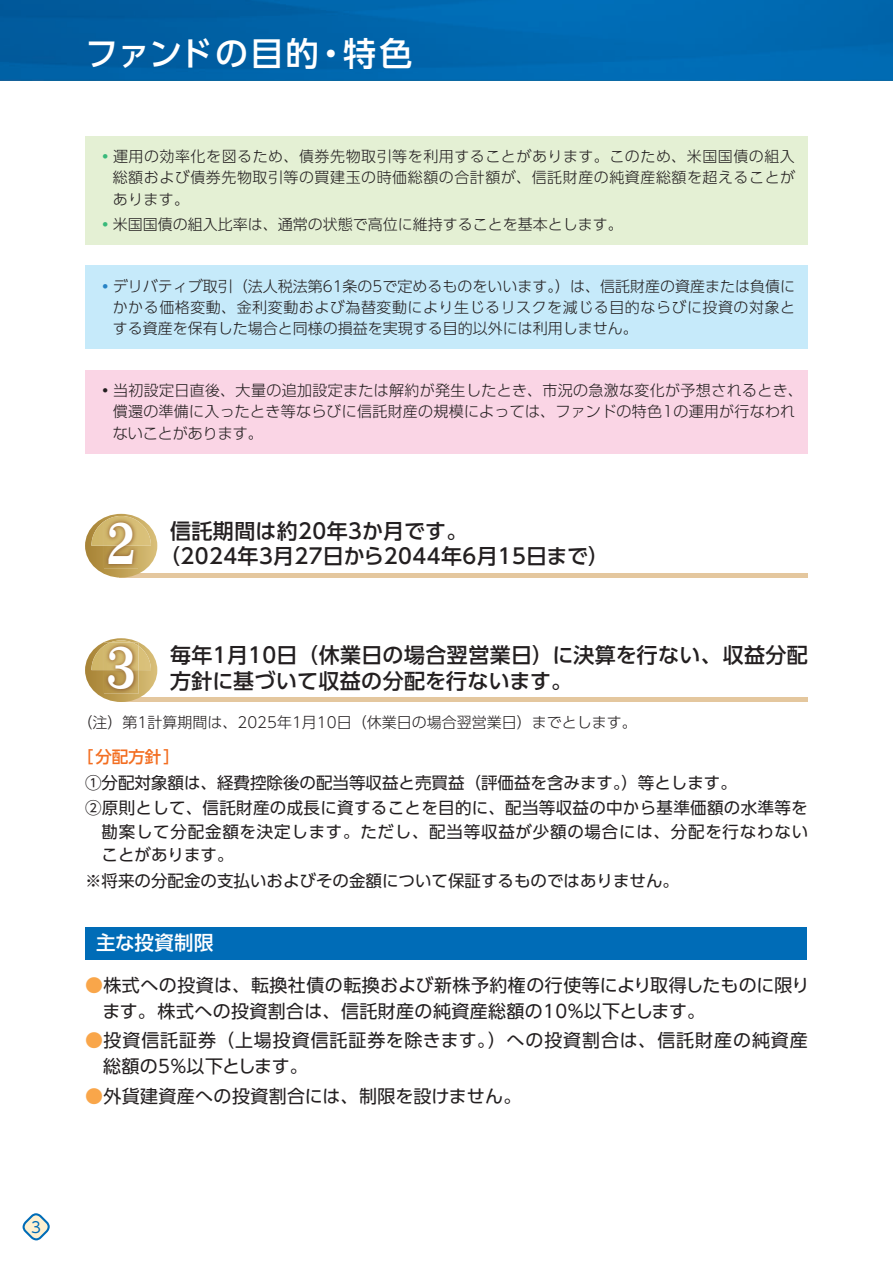
<style>
.page{position:relative;width:893px;height:1263px;background:#fff}
.page>*{position:absolute;margin:0;border:0;box-sizing:border-box;transform-origin:0 0}
.t1{font:800 53.1px "TBUD Min Std";color:#fff;scale:.8 1}
.t2{font:500 33px "UD Shin Go Pro";letter-spacing:.065em;color:#fff}
.t3{font:500 21px "UD Shin Go Pro";letter-spacing:.015em;color:#231f20}
.t4{font:500 19.5px "UD Shin Go Pro";letter-spacing:.01em;color:#fff}
.t5{font:18px/25.5px "UD Shin Go Pro";letter-spacing:.02em;color:#231f20}
.t6{font:18px/25.5px "UD Shin Go Pro";letter-spacing:.05em;color:#231f20}
.t7{font:16.5px/25.5px "UD Shin Go Pro";letter-spacing:.02em;color:#231f20}
.t8{font:16.5px/23.4px "UD Shin Go Pro";letter-spacing:.045em;color:#231f20}
.t9{font:16.5px "UD Shin Go Pro";color:#231f20}
.t10{font:500 16.5px "UD Shin Go Pro";color:#f36e21}
.t11{font:300 15px/21.3px "UD Shin Go Pro";color:#231f20;text-align:justify}
.t12{font:300 15px/21.3px "Shin Go Pr 6";letter-spacing:.02em;color:#231f20}
.t13{font:15px "UD Shin Go Pro";color:#006cb7}
.s1{font-weight:700;color:#39b97a}
.s2{font-weight:700;color:#2783c5}
.s3{font-weight:700}
.s4{color:#f9a64a}
</style>
<div class="page">
<svg style="left:22px;top:1213px;width:28px;height:28px"></svg>
<div style="left:85px;top:136px;width:723px;height:109px;background:#e4f0d4"></div>
<div style="left:85px;top:266px;width:723px;height:83px;background:#c6eafa"></div>
<div style="left:85px;top:370px;width:723px;height:83px;background:#fad5e5"></div>
<div style="left:119px;top:573px;width:689px;height:5px;background:#e4c79e"></div>
<svg style="left:85px;top:514px;width:72px;height:64px"></svg>
<img style="left:104px;top:546px;width:34px;height:22px">
<img style="left:104px;top:518px;width:34px;height:28px">
<hr style="left:119px;top:698px;width:689px;height:4px;background:#e4c79e">
<svg style="left:85px;top:638px;width:72px;height:64px"></svg>
<img style="left:104px;top:670px;width:35px;height:24px">
<img style="left:104px;top:642px;width:35px;height:28px">
<div style="left:86px;top:927px;width:721px;height:32px;background:#006cb7"></div>
<img style="left:0;top:0;width:893px;height:81px">
<h2 class="t2" style="left:85px;top:26px;width:329px">ファンドの目的・特色</h2>
<p class="t11" style="left:113px;top:145px;width:684px;text-indent:-15px"><span class="s1">・</span>運用の効率化を図るため、債券先物取引等を利用することがあります。このため、米国国債の組入総額および債券先物取引等の買建玉の時価総額の合計額が、信託財産の純資産総額を超えることがあります。</p>
<p class="t11" style="left:98px;top:213px;width:527px"><span class="s1">・</span>米国国債の組入比率は、通常の状態で高位に維持することを基本とします。</p>
<p class="t11" style="left:113px;top:275px;width:684px;text-indent:-15px"><span class="s2">・</span>デリバティブ取引（法人税法第61条の5で定めるものをいいます。）は、信託財産の資産または負債にかかる価格変動、金利変動および為替変動により生じるリスクを減じる目的ならびに投資の対象とする資産を保有した場合と同様の損益を実現する目的以外には利用しません。</p>
<p class="t12" style="left:113px;top:378px;width:691px;text-indent:-15px"><span class="s3">・</span>当初設定日直後、大量の追加設定または解約が発生したとき、市況の急激な変化が予想されるとき、償還の準備に入ったとき等ならびに信託財産の規模によっては、ファンドの特色1の運用が行なわれないことがあります。</p>
<h1 class="t1" style="left:105px;top:502px;width:41px">2</h1>
<h3 class="t3" style="left:170px;top:514px;width:299px">信託期間は約20年3か月です。</h3>
<h3 class="t3" style="left:159px;top:539px;width:452px">（2024年3月27日から2044年6月15日まで）</h3>
<h3 class="t3" style="left:170px;top:638px;width:639px">毎年1月10日（休業日の場合翌営業日）に決算を行ない、収益分配</h3>
<h1 class="t1" style="left:105px;top:627px;width:41px">3</h1>
<h3 class="t3" style="left:170px;top:664px;width:404px">方針に基づいて収益の分配を行ないます。</h3>
<p class="t11" style="left:78px;top:711px;width:561px">（注）第1計算期間は、2025年1月10日（休業日の場合翌営業日）までとします。</p>
<p class="t10" style="left:77px;top:744px;width:105px">［分配方針］</p>
<p class="t7" style="left:85px;top:769px;width:724px">①分配対象額は、経費控除後の配当等収益と売買益（評価益を含みます。）等とします。<br>②原則として、信託財産の成長に資することを目的に、配当等収益の中から基準価額の水準等を</p>
<p class="t8" style="left:102px;top:819px;width:708px">勘案して分配金額を決定します。ただし、配当等収益が少額の場合には、分配を行なわないことがあります。</p>
<p class="t9" style="left:85px;top:867px;width:595px">※将来の分配金の支払いおよびその金額について保証するものではありません。</p>
<h3 class="t4" style="left:96px;top:927px;width:119px">主な投資制限</h3>
<p class="t5" style="left:102px;top:972px;width:709px;text-indent:-17px"><span class="s4">●</span>株式への投資は、転換社債の転換および新株予約権の行使等により取得したものに限ります。株式への投資割合は、信託財産の純資産総額の10%以下とします。</p>
<p class="t6" style="left:103px;top:1027px;width:706px;text-indent:-18px"><span class="s4">●</span>投資信託証券（上場投資信託証券を除きます。）への投資割合は、信託財産の純資産総額の5％以下とします。</p>
<p class="t5" style="left:85px;top:1082px;width:438px"><span class="s4">●</span>外貨建資産への投資割合には、制限を設けません。</p>
<p class="t13" style="left:31px;top:1215px;width:11px">3</p>
</div>
